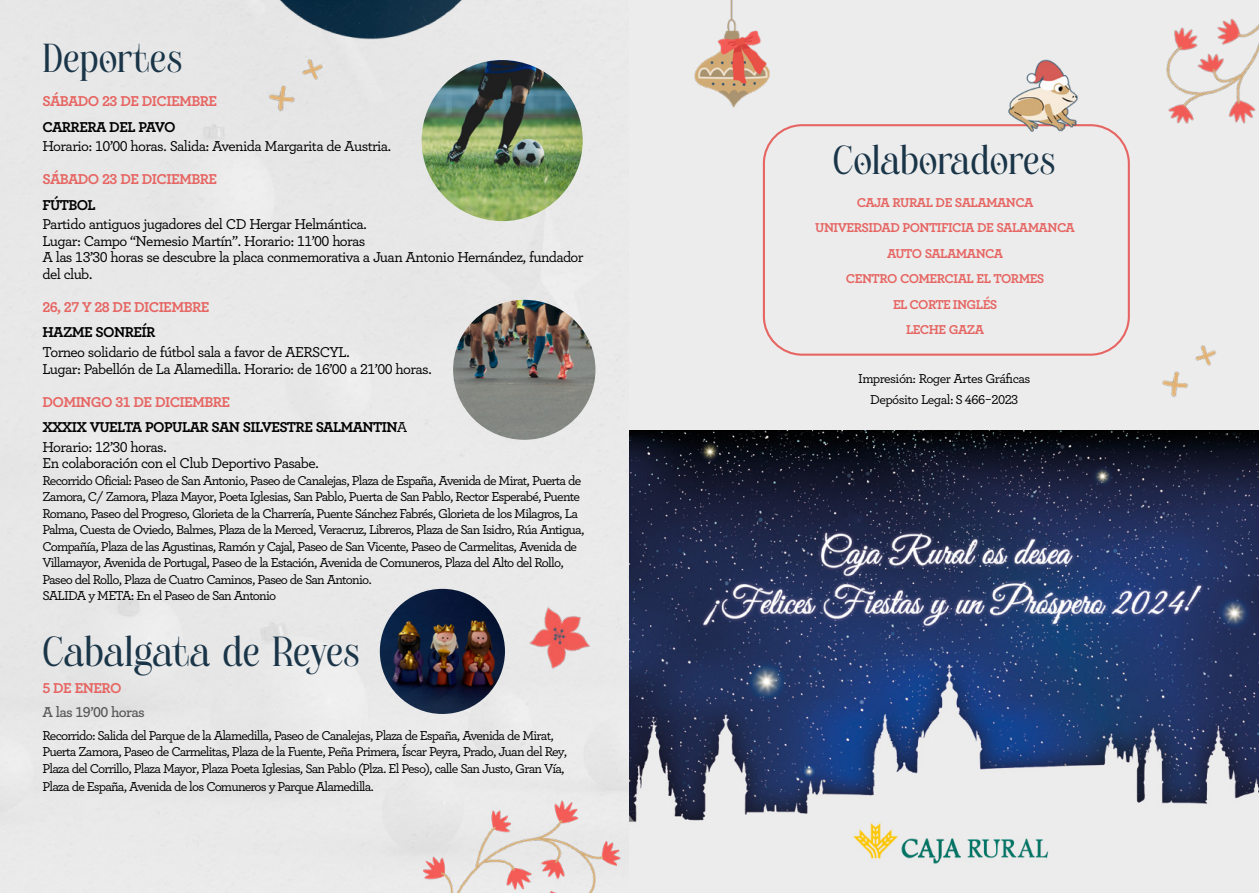
<style>
.page{position:relative;width:1259px;height:893px;background:#fff}
.page>*{position:absolute;margin:0;border:0;box-sizing:border-box;transform-origin:0 0}
.t1{font:40.5px "Margesh";color:#1a3548}
.t2{font:39px "Margesh";color:#1a3548}
.t3{font:500 15px/16.5px "Archer";letter-spacing:-.04em;color:#000}
.t4{font:700 15px/25.5px "Archer";letter-spacing:-.04em;color:#000}
.t5{font:700 15px "Archer";letter-spacing:-.04em;color:#e66562}
.t6{font:600 15px "Archer";letter-spacing:-.05em;color:#575756}
.t7{font:500 13.5px/16.5px "Archer";letter-spacing:-.06em;color:#000}
.t8{font:700 13.5px/25.5px "Archer";letter-spacing:-.04em;color:#e66562;text-align:center}
.t9{font:500 13.5px/21px "Archer";letter-spacing:-.04em;color:#000;text-align:center}
.s1{color:#e66562}
.s2{font-weight:500}
</style>
<div class="page">
<div style="left:0;top:0;width:629px;height:893px;background:#e8e8e8"></div>
<img style="left:421px;top:60px;width:162px;height:161px;border-radius:81px">
<img style="left:380px;top:589px;width:125px;height:125px;border-radius:63px">
<img style="left:453px;top:300px;width:142px;height:140px">
<img style="left:405px;top:788px;width:224px;height:105px">
<img style="left:264px;top:81px;width:36px;height:35px">
<img style="left:295px;top:52px;width:36px;height:36px">
<img style="left:502px;top:584px;width:104px;height:104px">
<img style="left:227px;top:0;width:284px;height:52px">
<div style="left:629px;top:0;width:630px;height:893px;background:#ececec"></div>
<img style="left:629px;top:431px;width:630px;height:433px">
<img style="left:1098px;top:18px;width:161px;height:138px">
<img style="left:694px;top:0;width:76px;height:108px">
<div style="left:763px;top:124px;width:367px;height:232px;border:2px solid #e66562;border-radius:38px"></div>
<img style="left:1003px;top:59px;width:78px;height:73px">
<img style="left:1162px;top:371px;width:26px;height:26px">
<img style="left:1187px;top:345px;width:29px;height:29px">
<h2 class="t2" style="left:43px;top:35px;width:141px">Deportes</h2>
<p class="t5" style="left:43px;top:90px;width:176px">SÁBADO 23 DE DICIEMBRE</p>
<p class="t4" style="left:43px;top:113px;width:134px">CARRERA DEL PAVO</p>
<p class="t3" style="left:43px;top:137px;width:350px">Horario: 10’00 horas. Salida: Avenida Margarita de Austria.</p>
<p class="t5" style="left:43px;top:168px;width:176px">SÁBADO 23 DE DICIEMBRE</p>
<p class="t4" style="left:43px;top:191px;width:55px">FÚTBOL</p>
<p class="t3" style="left:43px;top:215px;width:542px">Partido antiguos jugadores del CD Hergar Helmántica.<br>Lugar: Campo “Nemesio Martín”. Horario: 11’00 horas<br>A las 13’30 horas se descubre la placa conmemorativa a Juan Antonio Hernández, fundador del club.</p>
<p class="t5" style="left:43px;top:295px;width:168px">26, 27 Y 28 DE DICIEMBRE</p>
<p class="t4" style="left:43px;top:319px;width:114px">HAZME SONREÍR</p>
<p class="t3" style="left:43px;top:343px;width:391px">Torneo solidario de fútbol sala a favor de AERSCYL.<br>Lugar: Pabellón de La Alamedilla. Horario: de 16’00 a 21’00 horas.</p>
<p class="t4" style="left:43px;top:388px;width:366px"><span class="s1">DOMINGO 31 DE DICIEMBRE<br></span>XXXIX VUELTA POPULAR SAN SILVESTRE SALMANTIN<span class="s2">A</span></p>
<p class="t3" style="left:43px;top:437px;width:278px">Horario: 12’30 horas.<br>En colaboración con el Club Deportivo Pasabe.</p>
<p class="t7" style="left:43px;top:471px;width:543px">Recorrido Oficial: Paseo de San Antonio, Paseo de Canalejas, Plaza de España, Avenida de Mirat, Puerta de Zamora, C/ Zamora, Plaza Mayor, Poeta Iglesias, San Pablo, Puerta de San Pablo, Rector Esperabé, Puente Romano, Paseo del Progreso, Glorieta de la Charrería, Puente Sánchez Fabrés, Glorieta de los Milagros, La Palma, Cuesta de Oviedo, Balmes, Plaza de la Merced, Veracruz, Libreros, Plaza de San Isidro, Rúa Antigua, Compañía, Plaza de las Agustinas, Ramón y Cajal, Paseo de San Vicente, Paseo de Carmelitas, Avenida de Villamayor, Avenida de Portugal, Paseo de la Estación, Avenida de Comuneros, Plaza del Alto del Rollo, Paseo del Rollo, Plaza de Cuatro Caminos, Paseo de San Antonio.<br>SALIDA y META: En el Paseo de San Antonio</p>
<h1 class="t1" style="left:43px;top:628px;width:319px">Cabalgata de Reyes</h1>
<p class="t5" style="left:43px;top:676px;width:81px">5 DE ENERO</p>
<p class="t6" style="left:43px;top:701px;width:104px">A las 19’00 horas</p>
<p class="t7" style="left:43px;top:726px;width:526px">Recorrido: Salida del Parque de la Alamedilla, Paseo de Canalejas, Plaza de España, Avenida de Mirat,<br>Puerta Zamora, Paseo de Carmelitas, Plaza de la Fuente, Peña Primera, Íscar Peyra, Prado, Juan del Rey,<br>Plaza del Corrillo, Plaza Mayor, Plaza Poeta Iglesias, San Pablo (Plza. El Peso), calle San Justo, Gran Vía,</p>
<p class="t7" style="left:43px;top:777px;width:333px">Plaza de España, Avenida de los Comuneros y Parque Alamedilla.</p>
<h2 class="t2" style="left:833px;top:138px;width:224px">Colaboradores</h2>
<p class="t8" style="left:815px;top:189px;width:261px">CAJA RURAL DE SALAMANCA<br>UNIVERSIDAD PONTIFICIA DE SALAMANCA<br>AUTO SALAMANCA<br>CENTRO COMERCIAL EL TORMES<br>EL CORTE INGLÉS<br>LECHE GAZA</p>
<p class="t9" style="left:858px;top:367px;width:174px">Impresión: Roger Artes Gráficas<br>Depósito Legal: S 466-2023</p>
</div>
